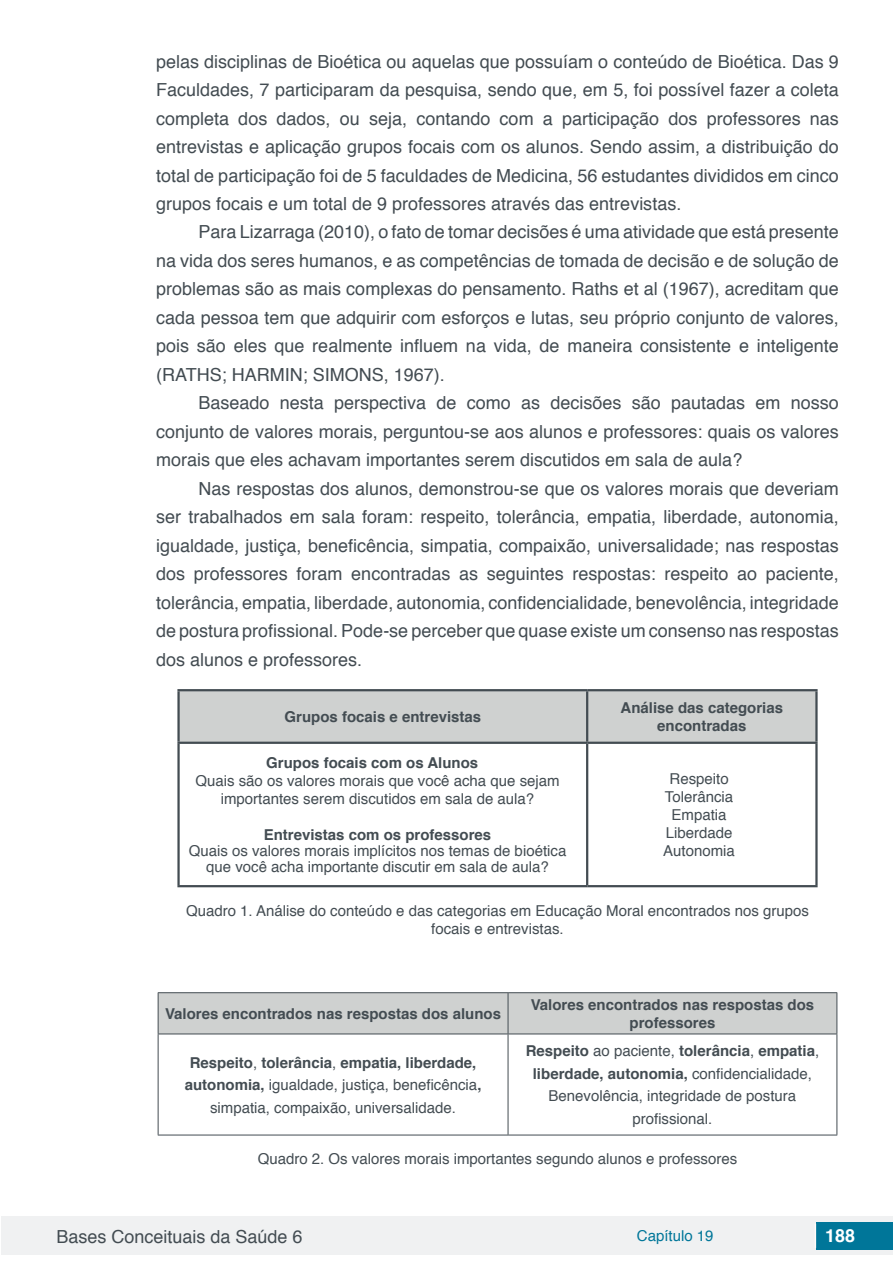
<style>
.page{position:relative;width:893px;height:1263px;background:#fff}
.page>*{position:absolute;margin:0;border:0;box-sizing:border-box;transform-origin:0 0}
.t1{font:18px/28.5px "Helvetica";color:#434c52;text-align:justify}
.t2{font:700 18px "Helvetica";color:#fff}
.t3{font:15px/18px "Helvetica";color:#434c52;text-align:center}
.t4{font:700 15px/18px "Helvetica";color:#434c52;text-align:center}
.t5{font:15px "Helvetica";color:#007699}
.s1{font-weight:700}
</style>
<div class="page">
<div style="left:1px;top:1216px;width:891px;height:38px;background:#f0f1f2"></div>
<div style="left:816px;top:1222px;width:77px;height:27px;background:#007699"></div>
<svg style="left:815px;top:1224px;width:1px;height:24px"></svg>
<div style="left:180px;top:691px;width:635px;height:51px;background:#cfd1d0"></div>
<hr style="left:177px;top:691px;width:3px;height:51px;background:#434c52">
<hr style="left:177px;top:689px;width:410px;height:2px;background:#434c52">
<hr style="left:586px;top:691px;width:2px;height:51px;background:#434c52">
<hr style="left:587px;top:689px;width:231px;height:2px;background:#434c52">
<hr style="left:815px;top:691px;width:3px;height:51px;background:#434c52">
<hr style="left:177px;top:744px;width:3px;height:141px;background:#434c52">
<hr style="left:177px;top:742px;width:410px;height:2px;background:#434c52">
<hr style="left:177px;top:885px;width:410px;height:2px;background:#434c52">
<hr style="left:586px;top:744px;width:2px;height:141px;background:#434c52">
<hr style="left:587px;top:742px;width:231px;height:2px;background:#434c52">
<hr style="left:815px;top:744px;width:3px;height:141px;background:#434c52">
<hr style="left:587px;top:885px;width:231px;height:2px;background:#434c52">
<div style="left:159px;top:993px;width:677px;height:40px;background:#cfd1d0"></div>
<hr style="left:158px;top:993px;width:1px;height:40px;background:#434c52">
<hr style="left:158px;top:992px;width:350px;height:1px;background:#434c52">
<hr style="left:508px;top:993px;width:1px;height:40px;background:#434c52">
<hr style="left:508px;top:992px;width:329px;height:1px;background:#434c52">
<hr style="left:836px;top:993px;width:1px;height:40px;background:#434c52">
<hr style="left:158px;top:1034px;width:1px;height:101px;background:#434c52">
<hr style="left:158px;top:1033px;width:350px;height:1px;background:#434c52">
<hr style="left:158px;top:1135px;width:350px;height:1px;background:#434c52">
<hr style="left:508px;top:1034px;width:1px;height:101px;background:#434c52">
<hr style="left:508px;top:1033px;width:329px;height:1px;background:#434c52">
<hr style="left:836px;top:1034px;width:1px;height:101px;background:#434c52">
<hr style="left:508px;top:1135px;width:329px;height:1px;background:#434c52">
<p class="t1" style="left:156px;top:47px;width:684px">pelas disciplinas de Bioética ou aquelas que possuíam o conteúdo de Bioética. Das 9<br>Faculdades, 7 participaram da pesquisa, sendo que, em 5, foi possível fazer a coleta completa dos dados, ou seja, contando com a participação dos professores nas entrevistas e aplicação grupos focais com os alunos. Sendo assim, a distribuição do total de participação foi de 5 faculdades de Medicina, 56 estudantes divididos em cinco grupos focais e um total de 9 professores através das entrevistas.</p>
<p class="t1" style="left:156px;top:218px;width:684px;text-indent:43px">Para Lizarraga (2010), o fato de tomar decisões é uma atividade que está presente na vida dos seres humanos, e as competências de tomada de decisão e de solução de problemas são as mais complexas do pensamento. Raths et al (1967), acreditam que cada pessoa tem que adquirir com esforços e lutas, seu próprio conjunto de valores, pois são eles que realmente influem na vida, de maneira consistente e inteligente (RATHS; HARMIN; SIMONS, 1967).</p>
<p class="t1" style="left:156px;top:389px;width:684px;text-indent:43px">Baseado nesta perspectiva de como as decisões são pautadas em nosso conjunto de valores morais, perguntou-se aos alunos e professores: quais os valores morais que eles achavam importantes serem discutidos em sala de aula?</p>
<p class="t1" style="left:156px;top:475px;width:684px;text-indent:43px">Nas respostas dos alunos, demonstrou-se que os valores morais que deveriam ser trabalhados em sala foram: respeito, tolerância, empatia, liberdade, autonomia, igualdade, justiça, beneficência, simpatia, compaixão, universalidade; nas respostas dos professores foram encontradas as seguintes respostas: respeito ao paciente, tolerância, empatia, liberdade, autonomia, confidencialidade, benevolência, integridade de postura profissional. Pode-se perceber que quase existe um consenso nas respostas dos alunos e professores.</p>
<p class="t4" style="left:284px;top:708px;width:198px">Grupos focais e entrevistas</p>
<p class="t4" style="left:620px;top:699px;width:164px">Análise das categorias encontradas</p>
<p class="t4" style="left:266px;top:754px;width:213px">Grupos focais com os Alunos</p>
<p class="t3" style="left:195px;top:772px;width:366px">Quais são os valores morais que você acha que sejam importantes serem discutidos em sala de aula?</p>
<p class="t4" style="left:264px;top:826px;width:229px">Entrevistas com os professores</p>
<p class="t3" style="left:189px;top:843px;width:379px;line-height:16.2px">Quais os valores morais implícitos nos temas de bioética que você acha importante discutir em sala de aula?</p>
<p class="t3" style="left:663px;top:770px;width:73px">Respeito<br>Tolerância<br>Empatia<br>Liberdade<br>Autonomia</p>
<p class="t3" style="left:186px;top:902px;width:624px">Quadro 1. Análise do conteúdo e das categorias em Educação Moral encontrados nos grupos focais e entrevistas.</p>
<p class="t4" style="left:165px;top:1005px;width:337px">Valores encontrados nas respostas dos alunos</p>
<p class="t4" style="left:531px;top:996px;width:285px">Valores encontrados nas respostas dos professores</p>
<p class="t3" style="left:185px;top:1051px;width:298px;line-height:22.5px"><span class="s1">Respeito</span>, <span class="s1">tolerância</span>, <span class="s1">empatia, liberdade, autonomia,</span> igualdade, justiça, beneficência<span class="s1">, </span>simpatia, compaixão, universalidade.</p>
<p class="t3" style="left:526px;top:1040px;width:295px;line-height:22.5px"><span class="s1">Respeito</span> ao paciente, <span class="s1">tolerância</span>, <span class="s1">empatia</span>, <span class="s1">liberdade, autonomia,</span> confidencialidade, Benevolência, integridade de postura profissional.</p>
<p class="t3" style="left:258px;top:1150px;width:481px">Quadro 2. Os valores morais importantes segundo alunos e professores</p>
<p class="t1" style="left:56px;top:1223px;width:248px">Bases Conceituais da Saúde 6</p>
<p class="t5" style="left:637px;top:1224px;width:78px">Capítulo 19</p>
<p class="t2" style="left:825px;top:1221px;width:32px">188</p>
</div>
